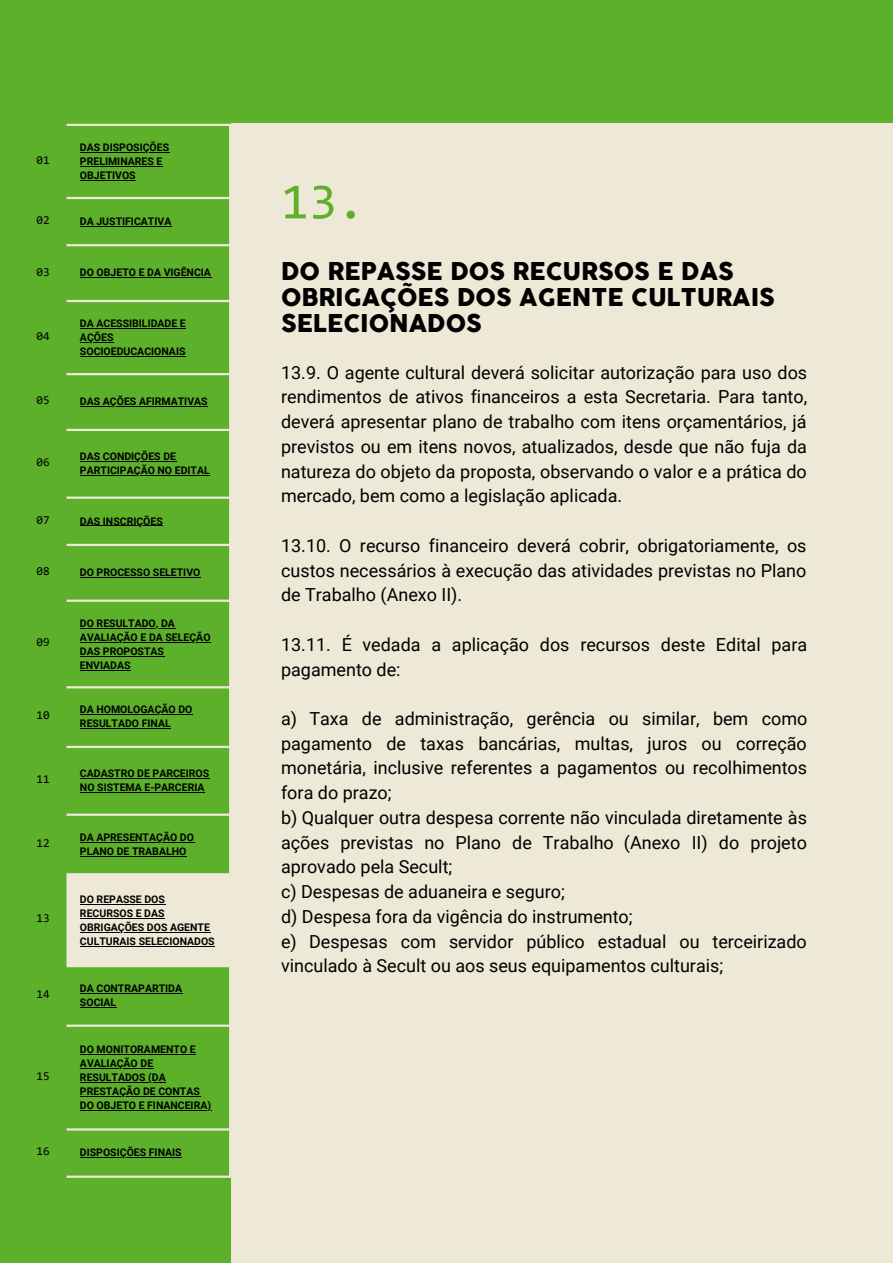
<style>
.page{position:relative;width:893px;height:1264px;background:#fff}
.page>*{position:absolute;margin:0;border:0;box-sizing:border-box;transform-origin:0 0}
.t1{font:50.85px "Consolas";color:#5db12a}
.t2{font:24px/25.8px "Cocogoose";color:#000}
.t3{font:18px/24.8px "Roboto";color:#000;text-align:justify}
.t4{font:12px "Consolas";color:#000}
.t5{font:700 10.5px/14px "Roboto";color:#000}
</style>
<div class="page">
<div style="left:0;top:0;width:892px;height:1262px;background:#5db12a"></div>
<div style="left:231px;top:124px;width:661px;height:1138px;background:#eee9d6"></div>
<svg style="left:66px;top:152px;width:163px;height:979px"></svg>
<div style="left:65px;top:874px;width:165px;height:92px;background:#eee9d6"></div>
<hr style="left:80px;top:152px;width:89px;height:1px;background:#000">
<hr style="left:80px;top:166px;width:82px;height:1px;background:#000">
<hr style="left:80px;top:180px;width:56px;height:1px;background:#000">
<hr style="left:80px;top:226px;width:91px;height:1px;background:#000">
<hr style="left:80px;top:277px;width:131px;height:1px;background:#000">
<hr style="left:80px;top:328px;width:106px;height:1px;background:#000">
<hr style="left:80px;top:342px;width:33px;height:1px;background:#000">
<hr style="left:80px;top:356px;width:105px;height:1px;background:#000">
<hr style="left:80px;top:406px;width:128px;height:1px;background:#000">
<hr style="left:80px;top:461px;width:96px;height:1px;background:#000">
<hr style="left:80px;top:475px;width:130px;height:1px;background:#000">
<hr style="left:80px;top:525px;width:83px;height:1px;background:#000">
<hr style="left:80px;top:577px;width:120px;height:1px;background:#000">
<hr style="left:80px;top:627px;width:95px;height:1px;background:#000">
<hr style="left:80px;top:641px;width:131px;height:1px;background:#000">
<hr style="left:80px;top:655px;width:84px;height:1px;background:#000">
<hr style="left:80px;top:669px;width:51px;height:1px;background:#000">
<hr style="left:80px;top:714px;width:112px;height:1px;background:#000">
<hr style="left:80px;top:728px;width:91px;height:1px;background:#000">
<hr style="left:80px;top:778px;width:129px;height:1px;background:#000">
<hr style="left:80px;top:792px;width:124px;height:1px;background:#000">
<hr style="left:80px;top:841px;width:114px;height:1px;background:#000">
<hr style="left:80px;top:855px;width:106px;height:1px;background:#000">
<hr style="left:80px;top:903px;width:85px;height:1px;background:#000">
<hr style="left:80px;top:917px;width:85px;height:1px;background:#000">
<hr style="left:80px;top:931px;width:130px;height:1px;background:#000">
<hr style="left:80px;top:945px;width:135px;height:1px;background:#000">
<hr style="left:80px;top:992px;width:102px;height:1px;background:#000">
<hr style="left:80px;top:1006px;width:36px;height:1px;background:#000">
<hr style="left:80px;top:1054px;width:116px;height:1px;background:#000">
<hr style="left:80px;top:1068px;width:73px;height:1px;background:#000">
<hr style="left:80px;top:1082px;width:86px;height:1px;background:#000">
<hr style="left:80px;top:1096px;width:120px;height:1px;background:#000">
<hr style="left:80px;top:1110px;width:131px;height:1px;background:#000">
<hr style="left:80px;top:1157px;width:102px;height:1px;background:#000">
<hr style="left:64px;top:126px;width:2px;height:1049px;background:#5db12a">
<hr style="left:229px;top:126px;width:2px;height:1049px;background:#eee9d6">
<hr style="left:66px;top:124px;width:165px;height:2px;background:#eee9d6">
<hr style="left:66px;top:197px;width:165px;height:2px;background:#eee9d6">
<hr style="left:66px;top:244px;width:165px;height:2px;background:#eee9d6">
<hr style="left:66px;top:300px;width:165px;height:2px;background:#eee9d6">
<hr style="left:66px;top:373px;width:165px;height:2px;background:#eee9d6">
<hr style="left:66px;top:429px;width:165px;height:2px;background:#eee9d6">
<hr style="left:66px;top:496px;width:165px;height:3px;background:#eee9d6">
<hr style="left:66px;top:544px;width:165px;height:2px;background:#eee9d6">
<hr style="left:66px;top:599px;width:165px;height:3px;background:#eee9d6">
<hr style="left:66px;top:686px;width:165px;height:2px;background:#eee9d6">
<hr style="left:66px;top:745px;width:165px;height:3px;background:#eee9d6">
<hr style="left:66px;top:813px;width:165px;height:2px;background:#eee9d6">
<hr style="left:66px;top:873px;width:165px;height:2px;background:#eee9d6">
<hr style="left:66px;top:965px;width:165px;height:2px;background:#eee9d6">
<hr style="left:66px;top:1024px;width:165px;height:2px;background:#eee9d6">
<hr style="left:66px;top:1128px;width:165px;height:2px;background:#eee9d6">
<hr style="left:66px;top:1175px;width:165px;height:2px;background:#eee9d6">
<p class="t4" style="left:36px;top:155px;width:15px">01</p>
<p class="t5" style="left:80px;top:140px;width:91px">DAS DISPOSIÇÕES<br>PRELIMINARES E<br>OBJETIVOS</p>
<p class="t4" style="left:36px;top:215px;width:15px">02</p>
<p class="t5" style="left:80px;top:214px;width:93px">DA JUSTIFICATIVA</p>
<p class="t4" style="left:36px;top:267px;width:15px">03</p>
<p class="t5" style="left:80px;top:266px;width:132px">DO OBJETO E DA VIGÊNCIA</p>
<p class="t4" style="left:36px;top:331px;width:15px">04</p>
<p class="t5" style="left:80px;top:316px;width:107px">DA ACESSIBILIDADE E<br>AÇÕES<br>SOCIOEDUCACIONAIS</p>
<p class="t4" style="left:36px;top:395px;width:15px">05</p>
<p class="t5" style="left:80px;top:395px;width:129px">DAS AÇÕES AFIRMATIVAS</p>
<p class="t4" style="left:36px;top:457px;width:15px">06</p>
<p class="t5" style="left:80px;top:449px;width:131px">DAS CONDIÇÕES DE<br>PARTICIPAÇÃO NO EDITAL</p>
<p class="t4" style="left:36px;top:515px;width:15px">07</p>
<p class="t5" style="left:80px;top:514px;width:84px">DAS INSCRIÇÕES</p>
<p class="t4" style="left:36px;top:566px;width:15px">08</p>
<p class="t5" style="left:80px;top:565px;width:122px">DO PROCESSO SELETIVO</p>
<p class="t4" style="left:36px;top:637px;width:15px">09</p>
<p class="t5" style="left:80px;top:616px;width:132px">DO RESULTADO, DA<br>AVALIAÇÃO E DA SELEÇÃO<br>DAS PROPOSTAS<br>ENVIADAS</p>
<p class="t4" style="left:36px;top:710px;width:15px">10</p>
<p class="t5" style="left:80px;top:702px;width:114px">DA HOMOLOGAÇÃO DO<br>RESULTADO FINAL</p>
<p class="t4" style="left:36px;top:774px;width:15px">11</p>
<p class="t5" style="left:80px;top:766px;width:131px">CADASTRO DE PARCEIROS<br>NO SISTEMA E-PARCERIA</p>
<p class="t4" style="left:36px;top:838px;width:15px">12</p>
<p class="t5" style="left:80px;top:830px;width:115px">DA APRESENTAÇÃO DO<br>PLANO DE TRABALHO</p>
<p class="t4" style="left:36px;top:913px;width:15px">13</p>
<p class="t5" style="left:80px;top:892px;width:136px">DO REPASSE DOS<br>RECURSOS E DAS<br>OBRIGAÇÕES DOS AGENTE<br>CULTURAIS SELECIONADOS</p>
<p class="t4" style="left:36px;top:989px;width:15px">14</p>
<p class="t5" style="left:80px;top:981px;width:104px">DA CONTRAPARTIDA<br>SOCIAL</p>
<p class="t4" style="left:36px;top:1070px;width:15px">15</p>
<p class="t5" style="left:80px;top:1042px;width:133px">DO MONITORAMENTO E<br>AVALIAÇÃO DE<br>RESULTADOS (DA<br>PRESTAÇÃO DE CONTAS<br>DO OBJETO E FINANCEIRA)</p>
<p class="t4" style="left:36px;top:1146px;width:15px">16</p>
<p class="t5" style="left:80px;top:1145px;width:103px">DISPOSIÇÕES FINAIS</p>
<p class="t1" style="left:281px;top:181px;width:85px">13.</p>
<p class="t2" style="left:281px;top:260px;width:495px">DO REPASSE DOS RECURSOS E DAS<br>OBRIGAÇÕES DOS AGENTE CULTURAIS<br>SELECIONADOS</p>
<p class="t3" style="left:281px;top:360px;width:527px">13.9. O agente cultural deverá solicitar autorização para uso dos rendimentos de ativos financeiros a esta Secretaria. Para tanto, deverá apresentar plano de trabalho com itens orçamentários, já previstos ou em itens novos, atualizados, desde que não fuja da natureza do objeto da proposta, observando o valor e a prática do mercado, bem como a legislação aplicada.</p>
<p class="t3" style="left:281px;top:533px;width:527px">13.10. O recurso financeiro deverá cobrir, obrigatoriamente, os custos necessários à execução das atividades previstas no Plano de Trabalho (Anexo II).</p>
<p class="t3" style="left:281px;top:632px;width:527px">13.11. É vedada a aplicação dos recursos deste Edital para pagamento de:</p>
<p class="t3" style="left:281px;top:706px;width:528px">a) Taxa de administração, gerência ou similar, bem como pagamento de taxas bancárias, multas, juros ou correção monetária, inclusive referentes a pagamentos ou recolhimentos fora do prazo;</p>
<p class="t3" style="left:281px;top:805px;width:527px">b) Qualquer outra despesa corrente não vinculada diretamente às ações previstas no Plano de Trabalho (Anexo II) do projeto aprovado pela Secult;</p>
<p class="t3" style="left:281px;top:879px;width:285px">c) Despesas de aduaneira e seguro;</p>
<p class="t3" style="left:281px;top:904px;width:353px">d) Despesa fora da vigência do instrumento;</p>
<p class="t3" style="left:281px;top:929px;width:527px">e) Despesas com servidor público estadual ou terceirizado vinculado à Secult ou aos seus equipamentos culturais;</p>
</div>
